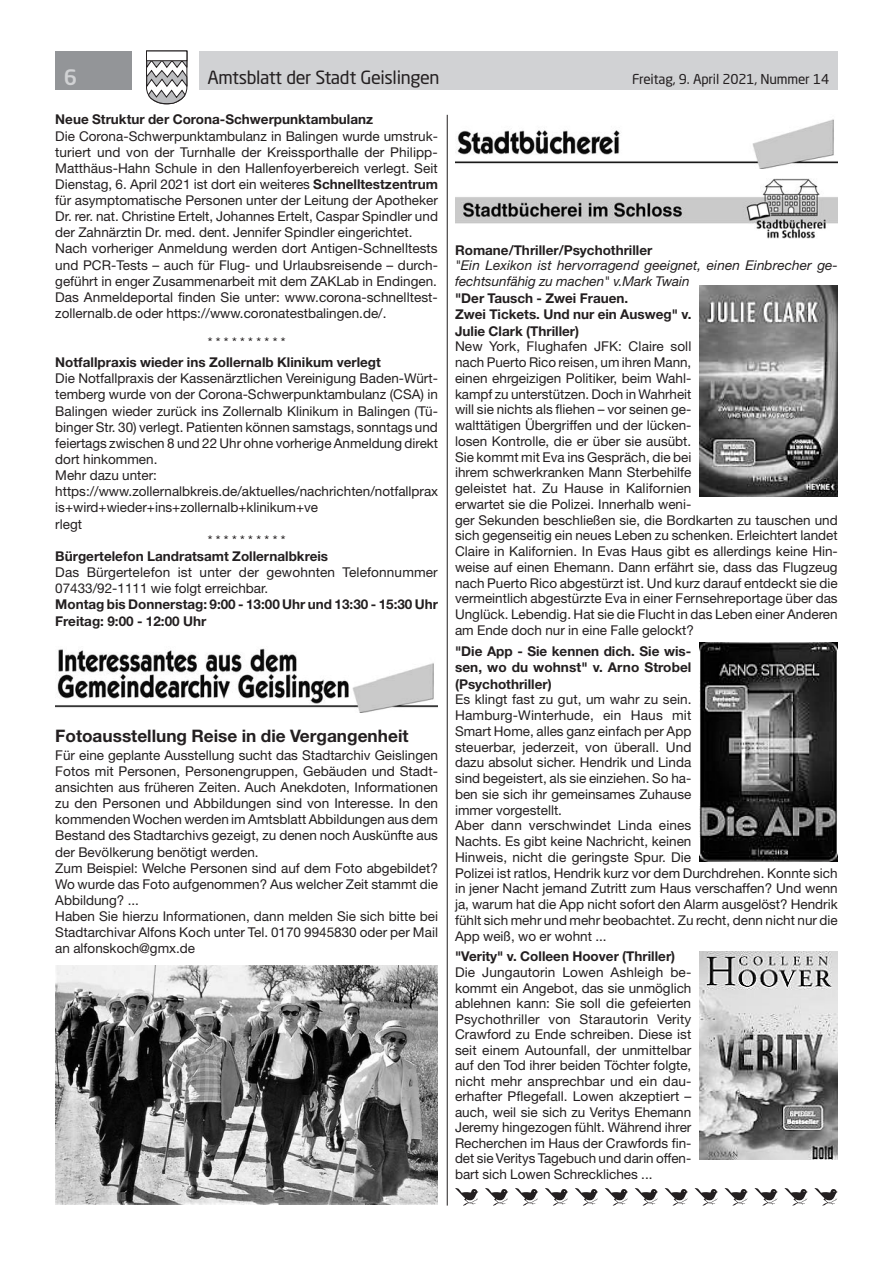
<style>
.page{position:relative;width:893px;height:1263px;background:#fff}
.page>*{position:absolute;margin:0;border:0;box-sizing:border-box;transform-origin:0 0}
.t1{font:500 21px "Neo Sans Std";color:#d1d2d4}
.t2{font:18px "Neo Sans Std";letter-spacing:-.02em;color:#231f20}
.t3{font:700 17.25px "Helvetica Neue LT Std";color:#231f20}
.t4{font:13.5px/15.8px "Helvetica Neue LT Std";color:#231f20}
.t5{font:700 13.5px/16.5px "Helvetica Neue LT Std";color:#231f20}
.t6{font:italic 13.5px/15.8px "Helvetica Neue LT Std";letter-spacing:.005em;color:#231f20}
.t7{font:13.5px "Neo Sans Std";letter-spacing:-.015em;color:#231f20}
.s1{font-weight:700}
</style>
<div class="page">
<div style="left:199px;top:51px;width:639px;height:38px;background:#d1d2d4"></div>
<div style="left:55px;top:51px;width:77px;height:38px;background:#939598"></div>
<svg style="left:146px;top:50px;width:42px;height:55px"></svg>
<div style="left:146px;top:51px;width:41px;height:10px;background:#fff"></div>
<div style="left:146px;top:51px;width:41px;height:10px;border:1px solid #231f20"></div>
<hr style="left:447px;top:115px;width:1px;height:1090px;background:#231f20">
<img style="left:55px;top:648px;width:383px;height:64px">
<img style="left:55px;top:965px;width:383px;height:240px">
<img style="left:455px;top:119px;width:383px;height:50px">
<img style="left:455px;top:178px;width:383px;height:61px">
<img style="left:700px;top:286px;width:138px;height:210px">
<img style="left:700px;top:642px;width:138px;height:220px">
<img style="left:700px;top:951px;width:138px;height:209px">
<svg style="left:515px;top:1188px;width:23px;height:17px"></svg>
<svg style="left:485px;top:1188px;width:23px;height:17px"></svg>
<svg style="left:455px;top:1188px;width:23px;height:17px"></svg>
<svg style="left:605px;top:1188px;width:23px;height:17px"></svg>
<svg style="left:575px;top:1188px;width:23px;height:17px"></svg>
<svg style="left:545px;top:1188px;width:23px;height:17px"></svg>
<svg style="left:694px;top:1188px;width:24px;height:17px"></svg>
<svg style="left:665px;top:1188px;width:23px;height:17px"></svg>
<svg style="left:635px;top:1188px;width:23px;height:17px"></svg>
<svg style="left:784px;top:1188px;width:24px;height:17px"></svg>
<svg style="left:754px;top:1188px;width:24px;height:17px"></svg>
<svg style="left:724px;top:1188px;width:24px;height:17px"></svg>
<svg style="left:814px;top:1188px;width:24px;height:17px"></svg>
<h1 class="t1" style="left:64px;top:64px;width:15px">6</h1>
<h2 class="t2" style="left:207px;top:66px;width:234px">Amtsblatt der Stadt Geislingen</h2>
<p class="t7" style="left:632px;top:71px;width:199px">Freitag, 9. April 2021, Nummer 14</p>
<p class="t5" style="left:55px;top:111px;width:319px">Neue Struktur der Corona-Schwerpunktambulanz</p>
<p class="t4" style="left:55px;top:127px;width:384px;line-height:16.2px">Die Corona-Schwerpunktambulanz in Balingen wurde umstruk&shy;turiert und von der Turnhalle der Kreissporthalle der Philipp-Matthäus-Hahn Schule in den Hallenfoyerbereich verlegt. Seit Dienstag, 6. April 2021 ist dort ein weiteres <span class="s1">Schnelltestzentrum </span>für asymptomatische Personen unter der Leitung der Apotheker Dr. rer. nat. Christine Ertelt, Johannes Ertelt, Caspar Spindler und der Zahnärztin Dr. med. dent. Jennifer Spindler eingerichtet.<br>Nach vorheriger Anmeldung werden dort Antigen-Schnelltests und PCR-Tests – auch für Flug- und Urlaubsreisende – durch&shy;geführt in enger Zusammenarbeit mit dem ZAKLab in Endingen.<br>Das Anmeldeportal finden Sie unter: www.corona-schnelltest&shy;zollernalb.de oder https://www.coronatestbalingen.de/.</p>
<p class="t4" style="left:208px;top:334px;width:79px">* * * * * * * * * *</p>
<p class="t5" style="left:55px;top:354px;width:327px">Notfallpraxis wieder ins Zollernalb Klinikum verlegt</p>
<p class="t4" style="left:55px;top:370px;width:384px">Die Notfallpraxis der Kassenärztlichen Vereinigung Baden-Würt-</p>
<p class="t4" style="left:55px;top:387px;width:384px">temberg wurde von der Corona-Schwerpunktambulanz (CSA) in</p>
<p class="t4" style="left:55px;top:403px;width:384px">Balingen wieder zurück ins Zollernalb Klinikum in Balingen (Tü-</p>
<p class="t4" style="left:55px;top:419px;width:384px">binger Str. 30) verlegt. Patienten können samstags, sonntags und</p>
<p class="t4" style="left:55px;top:435px;width:384px">feiertags zwischen 8 und 22 Uhr ohne vorherige Anmeldung direkt</p>
<p class="t4" style="left:55px;top:451px;width:104px">dort hinkommen.</p>
<p class="t4" style="left:55px;top:467px;width:103px">Mehr dazu unter:</p>
<p class="t4" style="left:55px;top:483px;width:384px">https://www.zollernalbkreis.de/aktuelles/nachrichten/notfallprax</p>
<p class="t4" style="left:55px;top:499px;width:264px">is+wird+wieder+ins+zollernalb+klinikum+ve</p>
<p class="t4" style="left:55px;top:516px;width:28px">rlegt</p>
<p class="t4" style="left:208px;top:532px;width:79px">* * * * * * * * * *</p>
<p class="t5" style="left:55px;top:547px;width:274px">Bürgertelefon Landratsamt Zollernalbkreis</p>
<p class="t4" style="left:55px;top:564px;width:384px;line-height:16.2px">Das Bürgertelefon ist unter der gewohnten Telefonnummer<br>07433/92-1111 wie folgt erreichbar.</p>
<p class="t5" style="left:55px;top:596px;width:384px">Montag bis Donnerstag: 9:00 - 13:00 Uhr und 13:30 - 15:30 Uhr<br>Freitag: 9:00 - 12:00 Uhr</p>
<p class="t5" style="left:455px;top:241px;width:199px">Romane/Thriller/Psychothriller</p>
<p class="t6" style="left:455px;top:257px;width:384px">"Ein Lexikon ist hervorragend geeignet, einen Einbrecher ge&shy;fechtsunfähig zu machen" v.Mark Twain</p>
<p class="t5" style="left:455px;top:289px;width:238px">"Der Tausch - Zwei Frauen.<br>Zwei Tickets. Und nur ein Ausweg" v.<br>Julie Clark (Thriller)</p>
<p class="t4" style="left:455px;top:338px;width:384px">New York, Flughafen JFK: Claire soll<br>nach Puerto Rico reisen, um ihren Mann,<br>einen ehrgeizigen Politiker, beim Wahl-<br>kampf zu unterstützen. Doch in Wahrheit<br>will sie nichts als fliehen – vor seinen ge-<br>walttätigen Übergriffen und der lücken-<br>losen Kontrolle, die er über sie ausübt.<br>Sie kommt mit Eva ins Gespräch, die bei<br>ihrem schwerkranken Mann Sterbehilfe<br>geleistet hat. Zu Hause in Kalifornien<br>erwartet sie die Polizei. Innerhalb weni-<br>ger Sekunden beschließen sie, die Bordkarten zu tauschen und sich gegenseitig ein neues Leben zu schenken. Erleichtert landet Claire in Kalifornien. In Evas Haus gibt es allerdings keine Hin&shy;weise auf einen Ehemann. Dann erfährt sie, dass das Flugzeug nach Puerto Rico abgestürzt ist. Und kurz darauf entdeckt sie die vermeintlich abgestürzte Eva in einer Fernsehreportage über das Unglück. Lebendig. Hat sie die Flucht in das Leben einer Anderen am Ende doch nur in eine Falle gelockt?</p>
<p class="t5" style="left:455px;top:642px;width:238px;text-align:justify">"Die App - Sie kennen dich. Sie wis&shy;sen, wo du wohnst" v. Arno Strobel (Psychothriller)</p>
<p class="t4" style="left:455px;top:691px;width:384px">Es klingt fast zu gut, um wahr zu sein.<br>Hamburg-Winterhude, ein Haus mit<br>Smart Home, alles ganz einfach per App<br>steuerbar, jederzeit, von überall. Und<br>dazu absolut sicher. Hendrik und Linda<br>sind begeistert, als sie einziehen. So ha-<br>ben sie sich ihr gemeinsames Zuhause<br>immer vorgestellt.<br>Aber dann verschwindet Linda eines<br>Nachts. Es gibt keine Nachricht, keinen<br>Hinweis, nicht die geringste Spur. Die<br>Polizei ist ratlos, Hendrik kurz vor dem Durchdrehen. Konnte sich in jener Nacht jemand Zutritt zum Haus verschaffen? Und wenn ja, warum hat die App nicht sofort den Alarm ausgelöst? Hendrik fühlt sich mehr und mehr beobachtet. Zu recht, denn nicht nur die App weiß, wo er wohnt ...</p>
<p class="t5" style="left:455px;top:948px;width:222px">"Verity" v. Colleen Hoover (Thriller)</p>
<p class="t4" style="left:455px;top:964px;width:238px;text-align:justify">Die Jungautorin Lowen Ashleigh be&shy;kommt ein Angebot, das sie unmöglich ablehnen kann: Sie soll die gefeierten Psychothriller von Starautorin Verity Crawford zu Ende schreiben. Diese ist seit einem Autounfall, der unmittelbar auf den Tod ihrer beiden Töchter folgte, nicht mehr ansprechbar und ein dau&shy;erhafter Pflegefall. Lowen akzeptiert – auch, weil sie sich zu Veritys Ehemann Jeremy hingezogen fühlt. Während ihrer Recherchen im Haus der Crawfords fin&shy;det sie Veritys Tagebuch und darin offen&shy;bart sich Lowen Schreckliches ...</p>
<p class="t3" style="left:55px;top:725px;width:355px">Fotoausstellung Reise in die Vergangenheit</p>
<p class="t4" style="left:55px;top:747px;width:384px">Für eine geplante Ausstellung sucht das Stadtarchiv Geislingen Fotos mit Personen, Personengruppen, Gebäuden und Stadt&shy;ansichten aus früheren Zeiten. Auch Anekdoten, Informationen zu den Personen und Abbildungen sind von Interesse. In den kommenden Wochen werden im Amtsblatt Abbildungen aus dem Bestand des Stadtarchivs gezeigt, zu denen noch Auskünfte aus der Bevölkerung benötigt werden.<br>Zum Beispiel: Welche Personen sind auf dem Foto abgebildet?<br>Wo wurde das Foto aufgenommen? Aus welcher Zeit stammt die Abbildung? ...<br>Haben Sie hierzu Informationen, dann melden Sie sich bitte bei Stadtarchivar Alfons Koch unter Tel. 0170 9945830 oder per Mail an alfonskoch@gmx.de</p>
</div>
